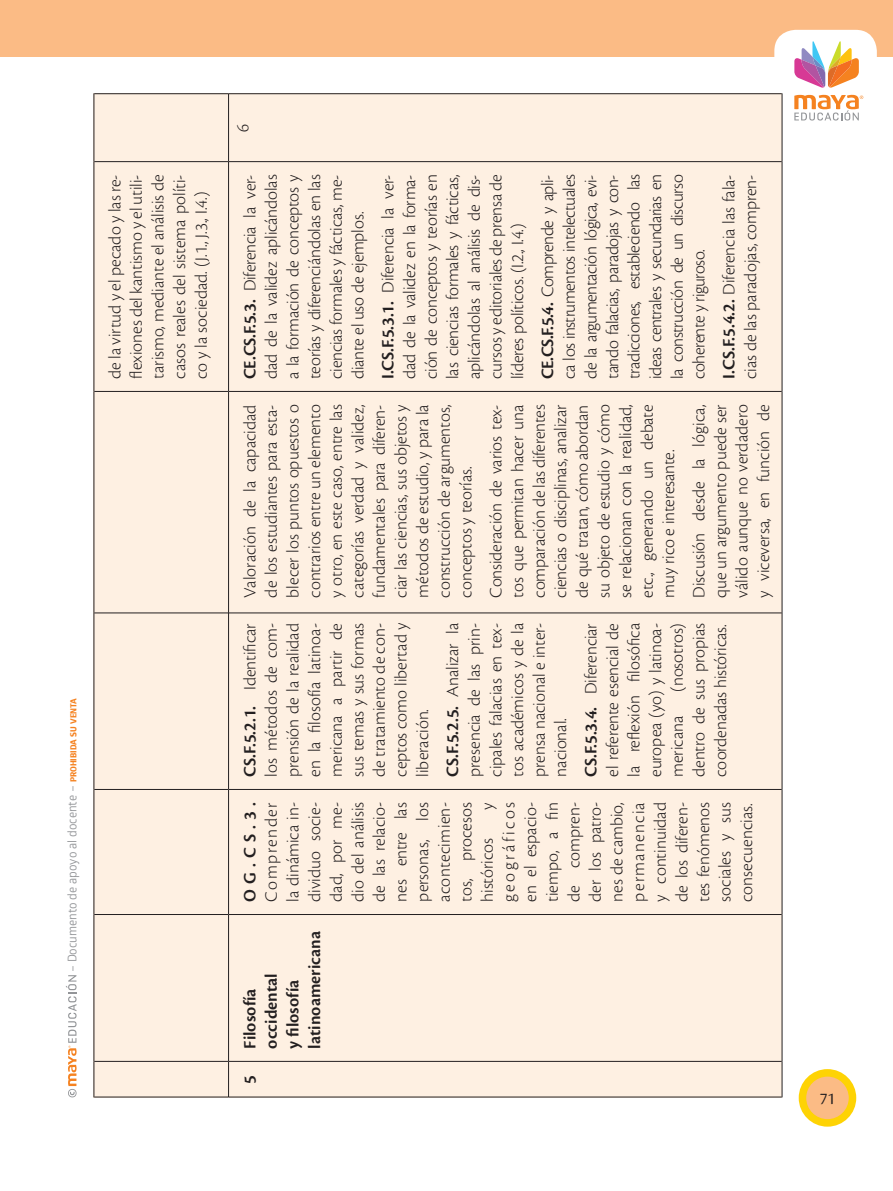
<style>
.page{position:relative;width:893px;height:1191px;background:#fff}
.page>*{position:absolute;margin:0;border:0;box-sizing:border-box;transform-origin:0 0}
.t1{font:300 18px/21.6px "Cronos Pro";letter-spacing:-.005em;color:#231f20;text-align:justify}
.t2{font:600 18px/21.6px "Cronos Pro";color:#231f20}
.t3{font:17.25px "Cronos Pro Disp";color:#231f20}
.t4{font:12px "Glober W01";color:#939598}
.s1{font-weight:800;font-size:8.4px;color:#f58220}
.s2{font-weight:600}
</style>
<div class="page">
<div style="left:802px;top:1072px;width:50px;height:50px;background:#fbbb85;border-radius:50%"></div>
<div style="left:799px;top:1069px;width:57px;height:57px;border:8px solid #fed304;border-radius:50%"></div>
<svg style="left:66px;top:975px;width:11px;height:122px"></svg>
<div style="left:0;top:0;width:893px;height:57px;background:#fbbb85"></div>
<svg style="left:794px;top:95px;width:69px;height:25px"></svg>
<svg style="left:774px;top:30px;width:103px;height:58px"></svg>
<div style="left:94px;top:93px;width:688px;height:1004px;background:#fef0e2"></div>
<hr style="left:94px;top:1061px;width:1px;height:36px;background:#231f20">
<hr style="left:94px;top:1096px;width:134px;height:1px;background:#231f20">
<hr style="left:94px;top:914px;width:1px;height:147px;background:#231f20">
<hr style="left:94px;top:1061px;width:134px;height:1px;background:#231f20">
<hr style="left:94px;top:789px;width:1px;height:125px;background:#231f20">
<hr style="left:94px;top:914px;width:134px;height:1px;background:#231f20">
<hr style="left:94px;top:613px;width:1px;height:176px;background:#231f20">
<hr style="left:94px;top:789px;width:134px;height:1px;background:#231f20">
<hr style="left:94px;top:391px;width:1px;height:222px;background:#231f20">
<hr style="left:94px;top:612px;width:134px;height:1px;background:#231f20">
<hr style="left:94px;top:162px;width:1px;height:229px;background:#231f20">
<hr style="left:94px;top:391px;width:134px;height:1px;background:#231f20">
<hr style="left:94px;top:93px;width:1px;height:69px;background:#231f20">
<hr style="left:94px;top:161px;width:134px;height:1px;background:#231f20">
<hr style="left:94px;top:93px;width:134px;height:1px;background:#231f20">
<hr style="left:228px;top:1061px;width:1px;height:36px;background:#231f20">
<hr style="left:229px;top:1096px;width:553px;height:1px;background:#231f20">
<hr style="left:228px;top:914px;width:1px;height:147px;background:#231f20">
<hr style="left:229px;top:1061px;width:553px;height:1px;background:#231f20">
<hr style="left:228px;top:789px;width:1px;height:125px;background:#231f20">
<hr style="left:229px;top:914px;width:553px;height:1px;background:#231f20">
<hr style="left:228px;top:613px;width:1px;height:176px;background:#231f20">
<hr style="left:229px;top:789px;width:553px;height:1px;background:#231f20">
<hr style="left:228px;top:391px;width:1px;height:222px;background:#231f20">
<hr style="left:229px;top:612px;width:553px;height:1px;background:#231f20">
<hr style="left:228px;top:162px;width:1px;height:229px;background:#231f20">
<hr style="left:229px;top:391px;width:553px;height:1px;background:#231f20">
<hr style="left:228px;top:93px;width:1px;height:69px;background:#231f20">
<hr style="left:229px;top:161px;width:553px;height:1px;background:#231f20">
<hr style="left:229px;top:93px;width:553px;height:1px;background:#231f20">
<hr style="left:782px;top:1061px;width:1px;height:36px;background:#231f20">
<hr style="left:782px;top:914px;width:1px;height:147px;background:#231f20">
<hr style="left:782px;top:789px;width:1px;height:125px;background:#231f20">
<hr style="left:782px;top:613px;width:1px;height:176px;background:#231f20">
<hr style="left:782px;top:391px;width:1px;height:222px;background:#231f20">
<hr style="left:782px;top:162px;width:1px;height:229px;background:#231f20">
<hr style="left:782px;top:93px;width:1px;height:69px;background:#231f20">
<p class="t4" style="left:65px;top:972px;width:276px;rotate:-90deg">– Documento de apoyo al docente – <span class="s1">prohibida su venta</span></p>
<p class="t1" style="left:104px;top:379px;width:206px;rotate:-90deg">de la virtud y el pecado y las re&shy;flexiones del kantismo y el utili&shy;tarismo, mediante el análisis de casos reales del sistema políti&shy;co y la sociedad. (J.1., J.3., I.4.)</p>
<p class="t1" style="left:232px;top:132px;width:9px;rotate:-90deg">6</p>
<p class="t1" style="left:239px;top:379px;width:206px;rotate:-90deg"><span class="s2">CE.CS.F.5.3.</span> Diferencia la ver&shy;dad de la validez aplicándolas a la formación de conceptos y teorías y diferenciándolas en las ciencias formales y fácticas, me&shy;diante el uso de ejemplos.</p>
<p class="t1" style="left:377px;top:379px;width:206px;rotate:-90deg"><span class="s2">I.CS.F.5.3.1.</span> Diferencia la ver&shy;dad de la validez en la forma&shy;ción de conceptos y teorías en las ciencias formales y fácticas, aplicándolas al análisis de dis&shy;cursos y editoriales de prensa de líderes políticos. (I.2., I.4.)</p>
<p class="t1" style="left:537px;top:379px;width:206px;rotate:-90deg"><span class="s2">CE.CS.F.5.4.</span> Comprende y apli&shy;ca los instrumentos intelectuales de la argumentación lógica, evi&shy;tando falacias, paradojas y con&shy;tradicciones, estableciendo las ideas centrales y secundarias en la construcción de un discurso coherente y riguroso.</p>
<p class="t1" style="left:718px;top:379px;width:206px;rotate:-90deg"><span class="s2">I.CS.F.5.4.2.</span> Diferencia las fala&shy;cias de las paradojas, compren-</p>
<p class="t1" style="left:239px;top:597px;width:195px;rotate:-90deg">Valoración de la capacidad de los estudiantes para esta&shy;blecer los puntos opuestos o contrarios entre un elemento y otro, en este caso, entre las categorías verdad y validez, fundamentales para diferen&shy;ciar las ciencias, sus objetos y métodos de estudio, y para la construcción de argumentos, conceptos y teorías.</p>
<p class="t1" style="left:485px;top:597px;width:195px;rotate:-90deg">Consideración de varios tex&shy;tos que permitan hacer una comparación de las diferentes ciencias o disciplinas, analizar de qué tratan, cómo abordan su objeto de estudio y cómo se relacionan con la realidad, etc., generando un debate muy rico e interesante.</p>
<p class="t1" style="left:688px;top:597px;width:195px;rotate:-90deg">Discusión desde la lógica, que un argumento puede ser válido aunque no verdadero y viceversa, en función de</p>
<p class="t1" style="left:239px;top:776px;width:155px;rotate:-90deg"><span class="s2">CS.F.5.2.1.</span> Identificar los métodos de com&shy;prensión de la realidad en la filosofía latinoa&shy;mericana a partir de sus temas y sus formas de tratamiento de con&shy;ceptos como libertad y liberación.</p>
<p class="t1" style="left:442px;top:776px;width:155px;rotate:-90deg"><span class="s2">CS.F.5.2.5.</span> Analizar la presencia de las prin&shy;cipales falacias en tex&shy;tos académicos y de la prensa nacional e inter&shy;nacional.</p>
<p class="t1" style="left:580px;top:776px;width:155px;rotate:-90deg"><span class="s2">CS.F.5.3.4.</span> Diferenciar el referente esencial de la reflexión filosófica europea (yo) y latinoa&shy;mericana</p>
<p class="t1" style="left:666px;top:776px;width:155px;text-indent:85px;rotate:-90deg">(nosotros) dentro de sus propias coordenadas históricas.</p>
<p class="t2" style="left:239px;top:901px;width:101px;rotate:-90deg">OG.CS.3.</p>
<p class="t1" style="left:260px;top:901px;width:101px;rotate:-90deg">Comprender la dinámica in&shy;dividuo socie&shy;dad, por me&shy;dio del análisis de las relacio&shy;nes entre las personas, los acontecimien&shy;tos, procesos históricos</p>
<p class="t1" style="left:476px;top:901px;width:101px;text-indent:92px;rotate:-90deg">y geográficos en el espacio&shy;tiempo, a fin de compren&shy;der los patro&shy;nes de cambio, permanencia y continuidad de los diferen&shy;tes fenómenos sociales y sus consecuencias.</p>
<p class="t2" style="left:239px;top:1048px;width:119px;rotate:-90deg">Filosofía occidental<br>y filosofía latinoamericana</p>
<p class="t2" style="left:239px;top:1084px;width:10px;rotate:-90deg">5</p>
<p class="t3" style="left:820px;top:1088px;width:17px">71</p>
</div>
